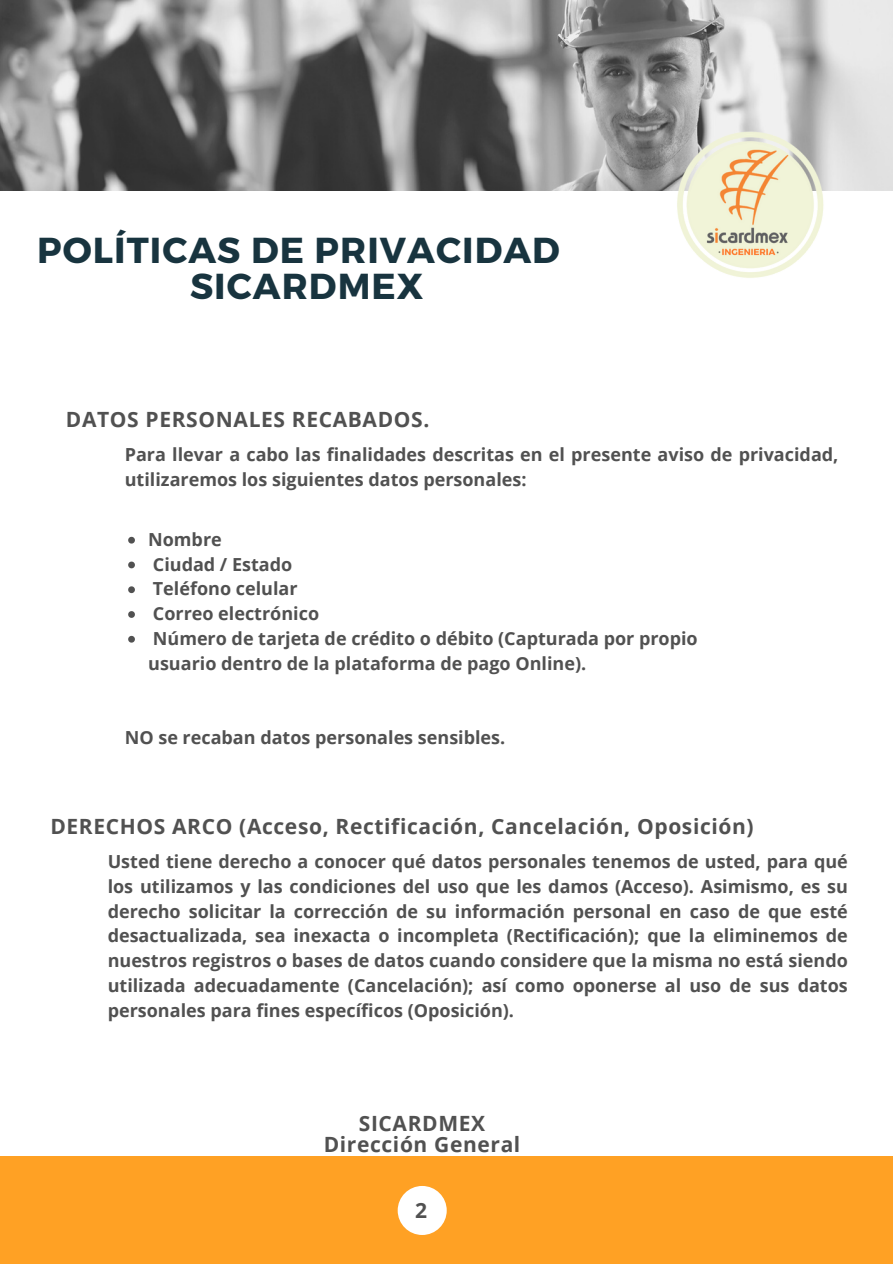
<style>
.page{position:relative;width:893px;height:1264px;background:#fff}
.page>*{position:absolute;margin:0;border:0;box-sizing:border-box;transform-origin:0 0}
.t1{font:700 36px "Montserrat";letter-spacing:.03em;color:#18343f}
.t2{font:700 21px "Open Sans";letter-spacing:.03em;color:#515151}
.t3{font:700 18px/24.8px "Open Sans";color:#515151}
</style>
<div class="page">
<div style="left:0;top:1156px;width:892px;height:107px;background:#ffa124"></div>
<img style="left:0;top:0;width:892px;height:190px">
<img style="left:661px;top:129px;width:177px;height:149px">
<div style="left:397px;top:1185px;width:49px;height:49px;background:#fff;border-radius:50%"></div>
<svg style="left:128px;top:537px;width:7px;height:6px"></svg>
<svg style="left:128px;top:561px;width:7px;height:7px"></svg>
<svg style="left:128px;top:586px;width:7px;height:7px"></svg>
<svg style="left:128px;top:611px;width:7px;height:7px"></svg>
<svg style="left:128px;top:636px;width:7px;height:6px"></svg>
<p class="t1" style="left:37px;top:227px;width:524px">POLÍTICAS DE PRIVACIDAD</p>
<p class="t1" style="left:190px;top:263px;width:235px">SICARDMEX</p>
<p class="t2" style="left:66px;top:404px;width:365px">DATOS PERSONALES RECABADOS.</p>
<p class="t3" style="left:125px;top:442px;width:715px">Para llevar a cabo las finalidades descritas en el presente aviso de privacidad, utilizaremos los siguientes datos personales:</p>
<p class="t3" style="left:148px;top:526px;width:75px">Nombre</p>
<p class="t3" style="left:153px;top:551px;width:141px">Ciudad / Estado</p>
<p class="t3" style="left:153px;top:576px;width:146px">Teléfono celular</p>
<p class="t3" style="left:153px;top:600px;width:168px">Correo electrónico</p>
<p class="t3" style="left:153px;top:625px;width:546px">Número de tarjeta de crédito o débito (Capturada por propio</p>
<p class="t3" style="left:148px;top:650px;width:439px">usuario dentro de la plataforma de pago Online).</p>
<p class="t3" style="left:125px;top:724px;width:382px">NO se recaban datos personales sensibles.</p>
<p class="t2" style="left:50px;top:811px;width:704px">DERECHOS ARCO (Acceso, Rectificación, Cancelación, Oposición)</p>
<p class="t3" style="left:108px;top:848px;width:741px;text-align:justify">Usted tiene derecho a conocer qué datos personales tenemos de usted, para qué los utilizamos y las condiciones del uso que les damos (Acceso). Asimismo, es su derecho solicitar la corrección de su información personal en caso de que esté desactualizada, sea inexacta o incompleta (Rectificación); que la eliminemos de nuestros registros o bases de datos cuando considere que la misma no está siendo utilizada adecuadamente (Cancelación); así como oponerse al uso de sus datos personales para fines específicos (Oposición).</p>
<p class="t2" style="left:359px;top:1108px;width:128px">SICARDMEX</p>
<p class="t2" style="left:323px;top:1129px;width:198px">Dirección General</p>
<p class="t2" style="left:415px;top:1195px;width:13px">2</p>
</div>
